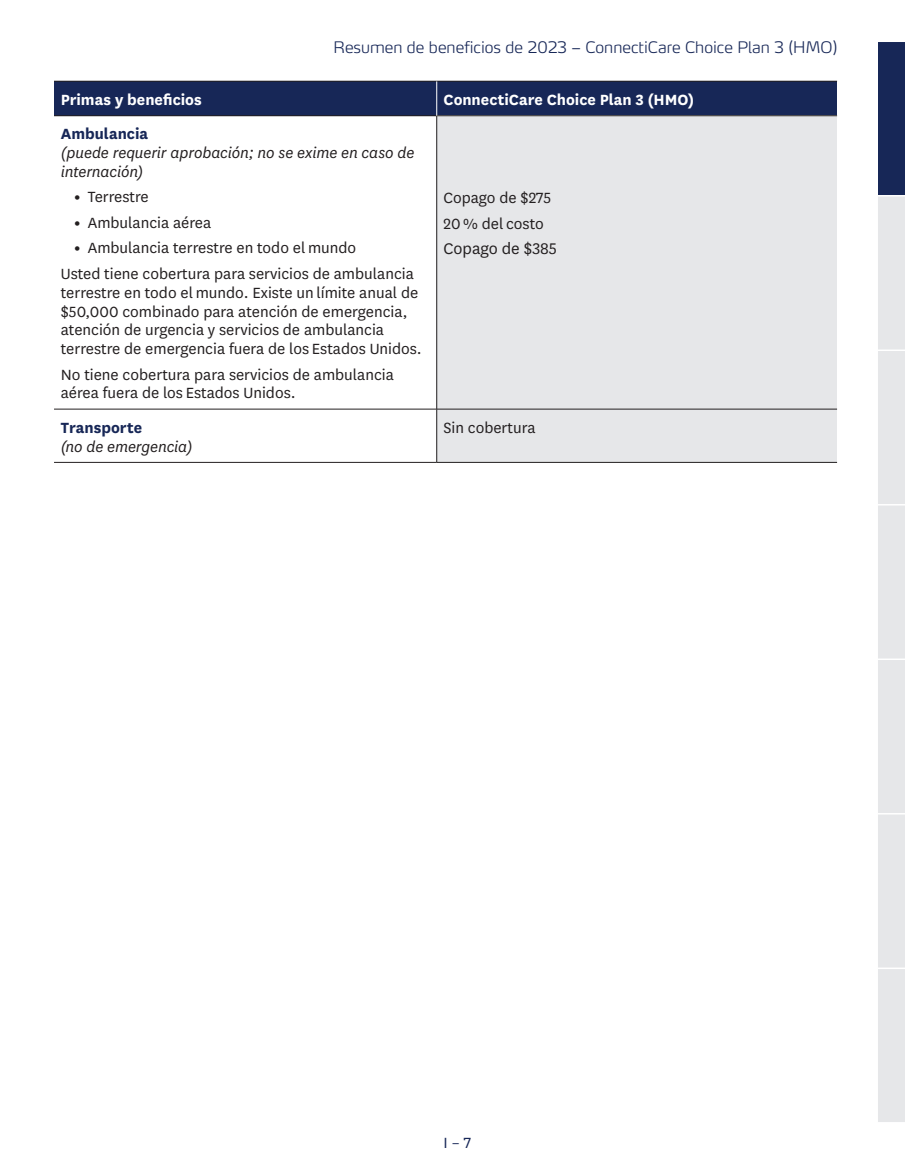
<style>
.page{position:relative;width:905px;height:1175px;background:#fff}
.page>*{position:absolute;margin:0;border:0;box-sizing:border-box;transform-origin:0 0}
.t1{font:18px "National";color:#231f20}
.t2{font:17.25px/18.8px "National";color:#231f20}
.t3{font:italic 17.25px/18.8px "National";letter-spacing:-.005em;color:#231f20}
.t4{font:700 17.25px "National";color:#fff}
.t5{font:700 17.25px "National";color:#172757}
.t6{font:17.25px "National";color:#172757}
.t7{font:300 expanded 15.75px "Max Pro";color:#172757}
.s1{font-weight:800}
</style>
<div class="page">
<div style="left:878px;top:41px;width:26px;height:155px;background:#172757"></div>
<hr style="left:878px;top:40px;width:26px;height:2px;background:#fff">
<div style="left:878px;top:195px;width:26px;height:927px;background:#e6e7e9"></div>
<div style="left:54px;top:81px;width:382px;height:35px;background:#172757"></div>
<div style="left:436px;top:81px;width:401px;height:35px;background:#172757"></div>
<div style="left:436px;top:116px;width:401px;height:293px;background:#e6e7e9"></div>
<div style="left:436px;top:409px;width:401px;height:53px;background:#e6e7e9"></div>
<hr style="left:54px;top:81px;width:382px;height:1px;background:#231f20">
<hr style="left:436px;top:81px;width:401px;height:1px;background:#231f20">
<hr style="left:54px;top:115px;width:382px;height:1px;background:#231f20">
<hr style="left:436px;top:115px;width:401px;height:1px;background:#231f20">
<hr style="left:436px;top:81px;width:1px;height:35px;background:#fff">
<hr style="left:436px;top:116px;width:1px;height:293px;background:#231f20">
<hr style="left:54px;top:409px;width:382px;height:1px;background:#231f20">
<hr style="left:436px;top:409px;width:401px;height:1px;background:#231f20">
<hr style="left:436px;top:409px;width:1px;height:53px;background:#231f20">
<hr style="left:54px;top:462px;width:382px;height:1px;background:#231f20">
<hr style="left:436px;top:462px;width:401px;height:1px;background:#231f20">
<p class="t7" style="left:333px;top:34px;width:505px">Resumen de beneficios de 2023 – ConnectiCare Choice Plan 3 (HMO)</p>
<p class="t4" style="left:61px;top:87px;width:143px">Primas y beneficios</p>
<p class="t4" style="left:443px;top:87px;width:252px">ConnectiCare Choice Plan 3 (HMO)</p>
<p class="t5" style="left:61px;top:122px;width:89px">Ambulancia</p>
<p class="t3" style="left:61px;top:143px;width:355px">(puede requerir aprobación; no se exime en caso de internación)</p>
<p class="t2" style="left:74px;top:187px;width:76px"><span class="s1">•</span> Terrestre</p>
<p class="t2" style="left:74px;top:212px;width:139px"><span class="s1">•</span> Ambulancia aérea</p>
<p class="t2" style="left:74px;top:238px;width:283px"><span class="s1">•</span> Ambulancia terrestre en todo el mundo</p>
<p class="t2" style="left:61px;top:263px;width:362px">Usted tiene cobertura para servicios de ambulancia terrestre en todo el mundo. Existe un límite anual de $50,000 combinado para atención de emergencia, atención de urgencia y servicios de ambulancia terrestre de emergencia fuera de los Estados Unidos.</p>
<p class="t2" style="left:61px;top:364px;width:334px">No tiene cobertura para servicios de ambulancia aérea fuera de los Estados Unidos.</p>
<p class="t2" style="left:443px;top:188px;width:109px">Copago de $275</p>
<p class="t2" style="left:443px;top:213px;width:102px">20 % del costo</p>
<p class="t1" style="left:443px;top:236px;width:115px">Copago de $385</p>
<p class="t5" style="left:61px;top:415px;width:83px">Transporte</p>
<p class="t3" style="left:61px;top:436px;width:133px">(no de emergencia)</p>
<p class="t2" style="left:443px;top:417px;width:94px">Sin cobertura</p>
<p class="t6" style="left:443px;top:1131px;width:29px">I – 7</p>
</div>
